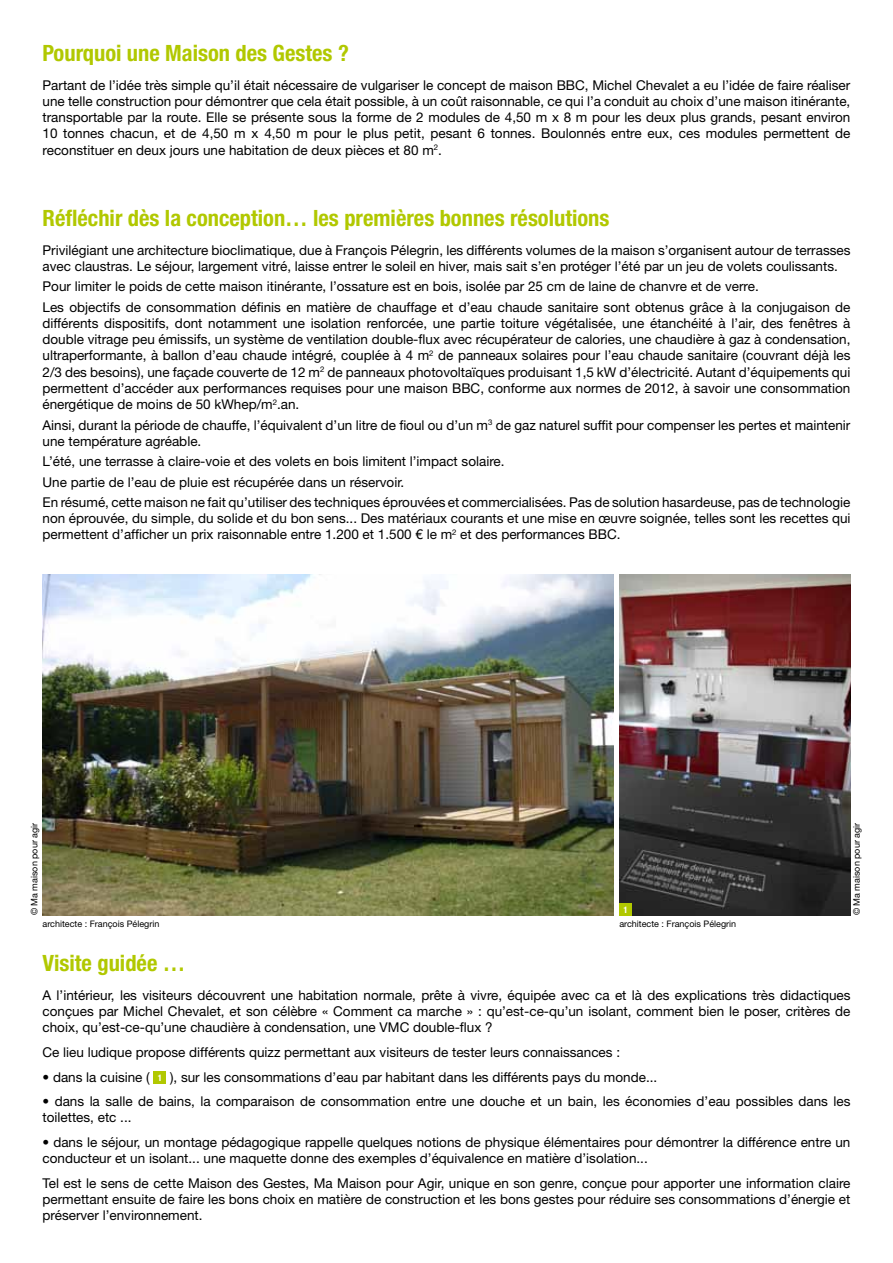
<style>
.page{position:relative;width:893px;height:1263px;background:#fff}
.page>*{position:absolute;margin:0;border:0;box-sizing:border-box;transform-origin:0 0}
.t1{font:700 condensed 22.5px "Helvetica Neue LT Std";color:#b1c800}
.t2{font:13.5px/16.2px "Helvetica Neue LT Std";color:#000}
.t3{font:9px "Helvetica Neue LT Std";color:#000}
.t4{font:700 condensed 9px "Helvetica Neue LT Std";color:#fff}
.s1{font-weight:700;font-stretch:condensed;font-size:9px;color:#fff}
</style>
<div class="page">
<img style="left:43px;top:574px;width:570px;height:342px">
<div style="left:154px;top:1071px;width:12px;height:13px;background:#b1c800"></div>
<img style="left:619px;top:574px;width:231px;height:342px">
<div style="left:619px;top:903px;width:13px;height:13px;background:#b1c800"></div>
<h1 class="t1" style="left:43px;top:39px;width:308px">Pourquoi une Maison des Gestes ?</h1>
<p class="t2" style="left:43px;top:77px;width:809px;text-align:justify">Partant de l’idée très simple qu’il était nécessaire de vulgariser le concept de maison BBC, Michel Chevalet a eu l’idée de faire réaliser une telle construction pour démontrer que cela était possible, à un coût raisonnable, ce qui l’a conduit au choix d’une maison itinérante, transportable par la route. Elle se présente sous la forme de 2 modules de 4,50 m x 8 m pour les deux plus grands, pesant environ 10 tonnes chacun, et de 4,50 m x 4,50 m pour le plus petit, pesant 6 tonnes. Boulonnés entre eux, ces modules permettent de reconstituer en deux jours une habitation de deux pièces et 80 m<sup>2</sup>.</p>
<h1 class="t1" style="left:43px;top:204px;width:568px">Réfléchir dès la conception… les premières bonnes résolutions</h1>
<p class="t2" style="left:43px;top:242px;width:809px">Privilégiant une architecture bioclimatique, due à François Pélegrin, les différents volumes de la maison s’organisent autour de terrasses avec claustras. Le séjour, largement vitré, laisse entrer le soleil en hiver, mais sait s’en protéger l’été par un jeu de volets coulissants.</p>
<p class="t2" style="left:43px;top:276px;width:809px;line-height:20.4px">Pour limiter le poids de cette maison itinérante, l’ossature est en bois, isolée par 25 cm de laine de chanvre et de verre.<br>Les objectifs de consommation définis en matière de chauffage et d’eau chaude sanitaire sont obtenus grâce à la conjugaison de</p>
<p class="t2" style="left:43px;top:315px;width:809px;text-align:justify">différents dispositifs, dont notamment une isolation renforcée, une partie toiture végétalisée, une étanchéité à l’air, des fenêtres à double vitrage peu émissifs, un système de ventilation double-flux avec récupérateur de calories, une chaudière à gaz à condensation, ultraperformante, à ballon d’eau chaude intégré, couplée à 4 m<sup>2</sup> de panneaux solaires pour l’eau chaude sanitaire (couvrant déjà les 2/3 des besoins), une façade couverte de 12 m<sup>2</sup> de panneaux photovoltaïques produisant 1,5 kW d’électricité. Autant d’équipements qui permettent d’accéder aux performances requises pour une maison BBC, conforme aux normes de 2012, à savoir une consommation énergétique de moins de 50 kWhep/m<sup>2</sup>.an.</p>
<p class="t2" style="left:43px;top:416px;width:809px">Ainsi, durant la période de chauffe, l’équivalent d’un litre de fioul ou d’un m<sup>3</sup> de gaz naturel suffit pour compenser les pertes et maintenir une température agréable.</p>
<p class="t2" style="left:43px;top:451px;width:809px;line-height:20.4px">L’été, une terrasse à claire-voie et des volets en bois limitent l’impact solaire.<br>Une partie de l’eau de pluie est récupérée dans un réservoir.<br>En résumé, cette maison ne fait qu’utiliser des techniques éprouvées et commercialisées. Pas de solution hasardeuse, pas de technologie</p>
<p class="t2" style="left:43px;top:510px;width:809px">non éprouvée, du simple, du solide et du bon sens... Des matériaux courants et une mise en œuvre soignée, telles sont les recettes qui permettent d’afficher un prix raisonnable entre 1.200 et 1.500 € le m<sup>2</sup> et des performances BBC.</p>
<p class="t3" style="left:29px;top:915px;width:94px;rotate:-90deg">© Ma maison pour agir</p>
<p class="t3" style="left:851px;top:915px;width:94px;rotate:-90deg">© Ma maison pour agir</p>
<p class="t4" style="left:624px;top:904px;width:6px">1</p>
<p class="t3" style="left:43px;top:918px;width:118px">architecte : François Pélegrin</p>
<p class="t3" style="left:619px;top:919px;width:118px">architecte : François Pélegrin</p>
<h1 class="t1" style="left:43px;top:949px;width:144px">Visite guidée …</h1>
<p class="t2" style="left:43px;top:987px;width:809px;text-align:justify">A l’intérieur, les visiteurs découvrent une habitation normale, prête à vivre, équipée avec ca et là des explications très didactiques conçues par Michel Chevalet, et son célèbre « Comment ca marche » : qu’est-ce-qu’un isolant, comment bien le poser, critères de choix, qu’est-ce-qu’une chaudière à condensation, une VMC double-flux ?</p>
<p class="t2" style="left:43px;top:1044px;width:579px">Ce lieu ludique propose différents quizz permettant aux visiteurs de tester leurs connaissances :</p>
<p class="t2" style="left:43px;top:1068px;width:616px">• dans la cuisine ( <span class="s1">1</span> ), sur les consommations d’eau par habitant dans les différents pays du monde...</p>
<p class="t2" style="left:43px;top:1093px;width:809px">• dans la salle de bains, la comparaison de consommation entre une douche et un bain, les économies d’eau possibles dans les toilettes, etc ...</p>
<p class="t2" style="left:43px;top:1134px;width:809px">• dans le séjour, un montage pédagogique rappelle quelques notions de physique élémentaires pour démontrer la différence entre un conducteur et un isolant... une maquette donne des exemples d’équivalence en matière d’isolation...</p>
<p class="t2" style="left:43px;top:1175px;width:809px;text-align:justify">Tel est le sens de cette Maison des Gestes, Ma Maison pour Agir, unique en son genre, conçue pour apporter une information claire permettant ensuite de faire les bons choix en matière de construction et les bons gestes pour réduire ses consommations d’énergie et préserver l’environnement.</p>
</div>
